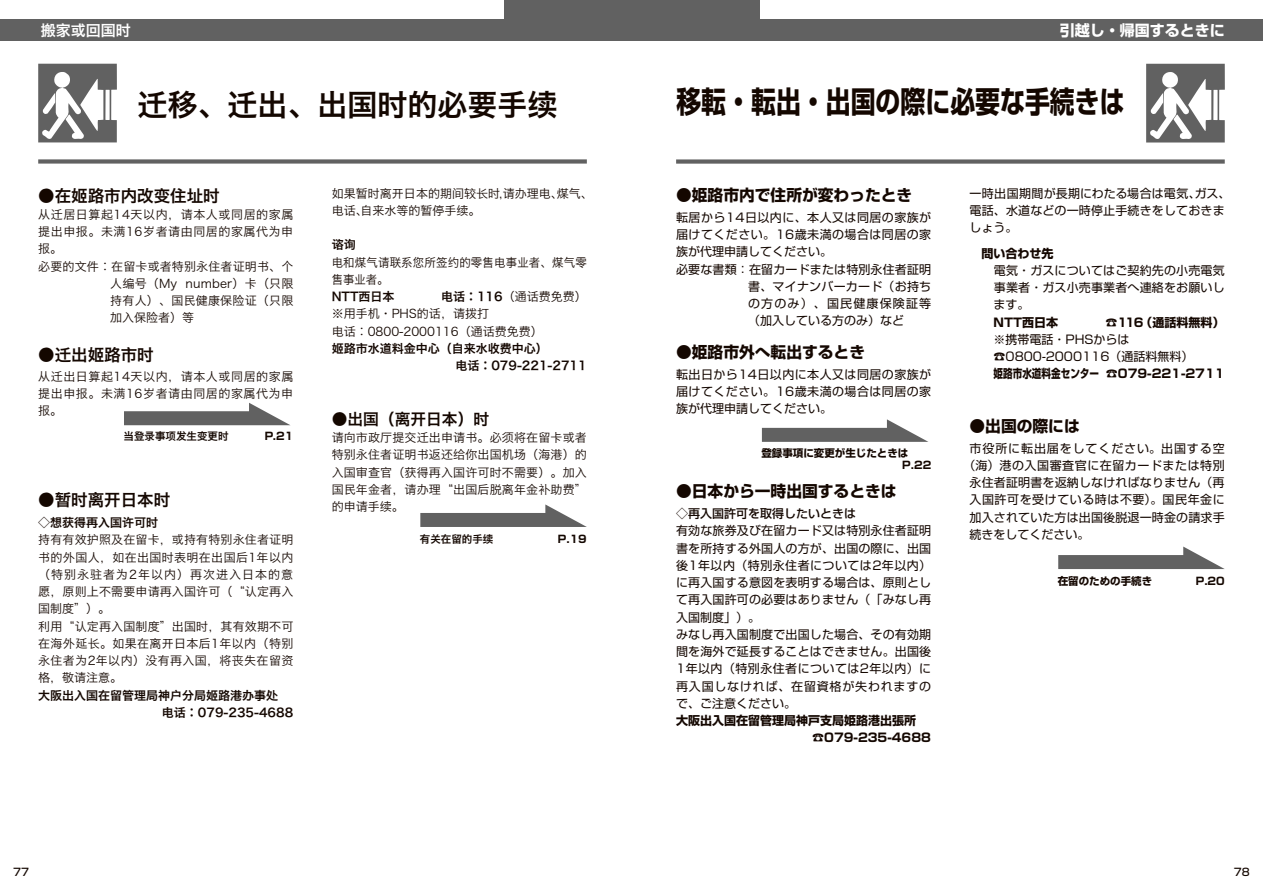
<style>
.page{position:relative;width:1263px;height:893px;background:#fff}
.page>*{position:absolute;margin:0;border:0;box-sizing:border-box;transform-origin:0 0}
.t1{font:700 30px "Shin Go Pro";color:#140700;scale:.83 1}
.t2{font:30px "Hiragino Sans GB W6";color:#140700}
.t3{font:16.5px "Hiragino Sans GB W6";color:#140700}
.t4{font:700 15.75px "Shin Go Pro";color:#140700}
.t5{font:15.75px "Hiragino Sans GB W6";color:#140700}
.t6{font:700 15px "Shin Go Pro";color:#fff}
.t7{font:15px "Hiragino Sans GB W6";color:#fff}
.t8{font:12px/17.2px "Shin Go Pro";letter-spacing:.015em;color:#140700}
.t9{font:12px/17.2px "Hiragino Sans GB W3";letter-spacing:.015em;color:#140700}
.t10{font:12px/17.2px "Hiragino Sans GB W6";color:#140700}
.t11{font:700 12px/17.2px "Shin Go Pro";color:#140700}
.t12{font:12px "Shin Go Pro";letter-spacing:.035em;color:#140700}
.t13{font:12px "Shin Go Pro";letter-spacing:.045em;color:#140700}
.t14{font:12px "Hiragino Sans GB W3";letter-spacing:.045em;color:#140700}
.t15{font:12px/17.2px "Hiragino Sans GB W3";letter-spacing:.015em;color:#140700;scale:.95 1}
.t16{font:12px "Shin Go Pro";letter-spacing:.075em;color:#140700}
.t17{font:500 12px "Shin Go Pro";color:#140700}
.t18{font:12px "Shin Go Pro";letter-spacing:.095em;color:#140700}
.t19{font:700 10.5px/12px "Shin Go Pro";color:#140700}
.t20{font:10.5px "Hiragino Sans GB W6";color:#140700}
.t21{font:500 10.5px "Shin Go Pro";color:#140700}
.s1{font-family:"Hiragino Sans GB W6"}
.s2{font-weight:700}
</style>
<div class="page">
<div style="left:0;top:19px;width:1263px;height:21px;background:#616161"></div>
<div style="left:504px;top:0;width:255px;height:20px;background:#616161"></div>
<div style="left:676px;top:159px;width:549px;height:5px;background:#616161"></div>
<svg style="left:1146px;top:64px;width:79px;height:79px"></svg>
<svg style="left:762px;top:419px;width:166px;height:23px"></svg>
<svg style="left:1058px;top:547px;width:167px;height:22px"></svg>
<svg style="left:38px;top:64px;width:79px;height:78px"></svg>
<svg style="left:124px;top:403px;width:166px;height:22px"></svg>
<svg style="left:420px;top:504px;width:167px;height:23px"></svg>
<div style="left:38px;top:159px;width:549px;height:5px;background:#616161"></div>
<p class="t7" style="left:41px;top:21px;width:92px">搬家或回国时</p>
<h1 class="t2" style="left:137px;top:85px;width:421px">迁移、迁出、出国时的必要手续</h1>
<h2 class="t3" style="left:38px;top:185px;width:183px">●在姬路市内改变住址时</h2>
<p class="t14" style="left:38px;top:207px;width:257px">从迁居日算起14天以内，请本人或同居的家属</p>
<p class="t14" style="left:38px;top:224px;width:257px">提出申报。未满16岁者请由同居的家属代为申</p>
<p class="t9" style="left:38px;top:240px;width:25px">报。</p>
<p class="t9" style="left:38px;top:257px;width:257px">必要的文件∶在留卡或者特别永住者证明书、个</p>
<p class="t9" style="left:110px;top:274px;width:185px">人编号（My number）卡（只限</p>
<p class="t9" style="left:110px;top:292px;width:185px">持有人）、国民健康保险证（只限</p>
<p class="t9" style="left:110px;top:309px;width:85px">加入保险者）等</p>
<h2 class="t3" style="left:38px;top:344px;width:117px">●迁出姬路市时</h2>
<p class="t9" style="left:38px;top:367px;width:257px;text-align:justify">从迁出日算起14天以内，请本人或同居的家属提出申报。未满16岁者请由同居的家属代为申报。</p>
<p class="t20" style="left:123px;top:429px;width:106px">当登录事项发生变更时</p>
<p class="t19" style="left:264px;top:429px;width:31px">Ｐ.21</p>
<h2 class="t3" style="left:38px;top:489px;width:133px">●暂时离开日本时</h2>
<p class="t10" style="left:38px;top:513px;width:121px">◇想获得再入国许可时</p>
<p class="t9" style="left:38px;top:531px;width:257px">持有有效护照及在留卡，或持有特别永住者证明书的外国人，如在出国时表明在出国后1年以内（特别永驻者为2年以内）再次进入日本的意愿，原则上不需要申请再入国许可（“认定再入国制度”）。<br>利用“认定再入国制度”出国时，其有效期不可在海外延长。如果在离开日本后1年以内（特别永住者为2年以内）没有再入国，将丧失在留资格，敬请注意。</p>
<p class="t10" style="left:162px;top:686px;width:133px;text-indent:-124px">大阪出入国在留管理局神户分局姬路港办事处电话∶079-235-4688</p>
<p class="t9" style="left:332px;top:184px;width:263px">如果暂时离开日本的期间较长时，请办理电、煤气、电话、自来水等的暂停手续。</p>
<p class="t10" style="left:332px;top:236px;width:25px">谘询</p>
<p class="t15" style="left:332px;top:253px;width:270px">电和煤气请联系您所签约的零售电事业者、煤气零售事业者。</p>
<p class="t10" style="left:332px;top:288px;width:64px">NTT西日本</p>
<p class="t9" style="left:332px;top:288px;width:256px;text-indent:109px"><span class="s1">电话∶116</span>（通话费免费）※用手机·PHS的话，请拨打<br>电话∶0800-2000116（通话费免费）</p>
<p class="t10" style="left:455px;top:339px;width:133px;text-indent:-124px">姬路市水道料金中心（自来水收费中心）<br>电话∶079-221-2711</p>
<h3 class="t5" style="left:332px;top:409px;width:159px">●出国（离开日本）时</h3>
<p class="t9" style="left:332px;top:429px;width:257px;text-align:justify">请向市政厅提交迁出申请书。必须将在留卡或者特别永住者证明书返还给你出国机场（海港）的入国审查官（获得再入国许可时不需要）。加入国民年金者，请办理“出国后脱离年金补助费”的申请手续。</p>
<p class="t20" style="left:420px;top:532px;width:75px">有关在留的手续</p>
<p class="t19" style="left:557px;top:532px;width:31px">Ｐ.19</p>
<p class="t6" style="left:1060px;top:19px;width:166px">引越し・帰国するときに</p>
<h1 class="t1" style="left:676px;top:78px;width:542px">移転・転出・出国の際に必要な手続きは</h1>
<h3 class="t4" style="left:676px;top:182px;width:238px">●姫路市内で住所が変わったとき</h3>
<p class="t12" style="left:676px;top:207px;width:257px">転居から14日以内に、本人又は同居の家族が</p>
<p class="t12" style="left:676px;top:225px;width:257px">届けてください。16歳未満の場合は同居の家</p>
<p class="t8" style="left:676px;top:242px;width:157px">族が代理申請してください。</p>
<p class="t8" style="left:676px;top:259px;width:257px">必要な書類：在留カードまたは特別永住者証明</p>
<p class="t8" style="left:748px;top:276px;width:185px">書、マイナンバーカード（お持ち</p>
<p class="t18" style="left:748px;top:294px;width:185px">の方のみ）、国民健康保険証等</p>
<p class="t8" style="left:748px;top:311px;width:157px">（加入している方のみ）など</p>
<h3 class="t4" style="left:676px;top:339px;width:190px">●姫路市外へ転出するとき</h3>
<p class="t8" style="left:676px;top:364px;width:257px;text-align:justify">転出日から14日以内に本人又は同居の家族が届けてください。16歳未満の場合は同居の家族が代理申請してください。</p>
<p class="t19" style="left:901px;top:446px;width:31px;text-indent:-140px">登録事項に変更が生じたときは<br>Ｐ.22</p>
<h3 class="t4" style="left:676px;top:479px;width:222px">●日本から一時出国するときは</h3>
<p class="t17" style="left:676px;top:504px;width:181px">◇再入国許可を取得したいときは</p>
<p class="t8" style="left:676px;top:521px;width:257px">有効な旅券及び在留カード又は特別永住者証明書を所持する外国人の方が、出国の際に、出国後1年以内（特別永住者については2年以内）に再入国する意図を表明する場合は、原則として再入国許可の必要はありません（「みなし再入国制度」）。<br>みなし再入国制度で出国した場合、その有効期間を海外で延長することはできません。出国後<br>1年以内（特別永住者については2年以内）に再入国しなければ、在留資格が失われますので、ご注意ください。</p>
<p class="t11" style="left:812px;top:711px;width:120px;text-indent:-136px">大阪出入国在留管理局神戸支局姫路港出張所☎079-235-4688</p>
<p class="t8" style="left:969px;top:183px;width:262px">一時出国期間が長期にわたる場合は電気、ガス、電話、水道などの一時停止手続きをしておきましょう。</p>
<p class="t8" style="left:969px;top:243px;width:257px"><span class="s2">　問い合わせ先<br>　　</span>電気・ガスについてはご契約先の小売電気　　事業者・ガス小売事業者へ連絡をお願いし　　ます。</p>
<p class="t11" style="left:969px;top:312px;width:90px">　　NTT西日本</p>
<p class="t11" style="left:1105px;top:312px;width:121px">☎116（通話料無料）</p>
<p class="t8" style="left:969px;top:329px;width:225px">　　※携帯電話・PHSからは<br>　　☎0800-2000116（通話料無料）</p>
<p class="t11" style="left:969px;top:364px;width:257px">　　姫路市水道料金センター ☎079-221-2711</p>
<h3 class="t4" style="left:969px;top:413px;width:112px">●出国の際には</h3>
<p class="t16" style="left:969px;top:438px;width:257px">市役所に転出届をしてください。出国する空</p>
<p class="t13" style="left:963px;top:455px;width:263px">（海）港の入国審査官に在留カードまたは特別</p>
<p class="t8" style="left:969px;top:472px;width:257px">永住者証明書を返納しなければなりません（再</p>
<p class="t13" style="left:969px;top:490px;width:257px">入国許可を受けている時は不要）。国民年金に</p>
<p class="t8" style="left:969px;top:507px;width:257px">加入されていた方は出国後脱退一時金の請求手</p>
<p class="t8" style="left:969px;top:524px;width:121px">続きをしてください。</p>
<p class="t19" style="left:1058px;top:574px;width:96px">在留のための手続き</p>
<p class="t19" style="left:1195px;top:574px;width:31px">Ｐ.20</p>
<p class="t21" style="left:13px;top:863px;width:17px">77</p>
<p class="t21" style="left:1234px;top:863px;width:17px">78</p>
</div>
